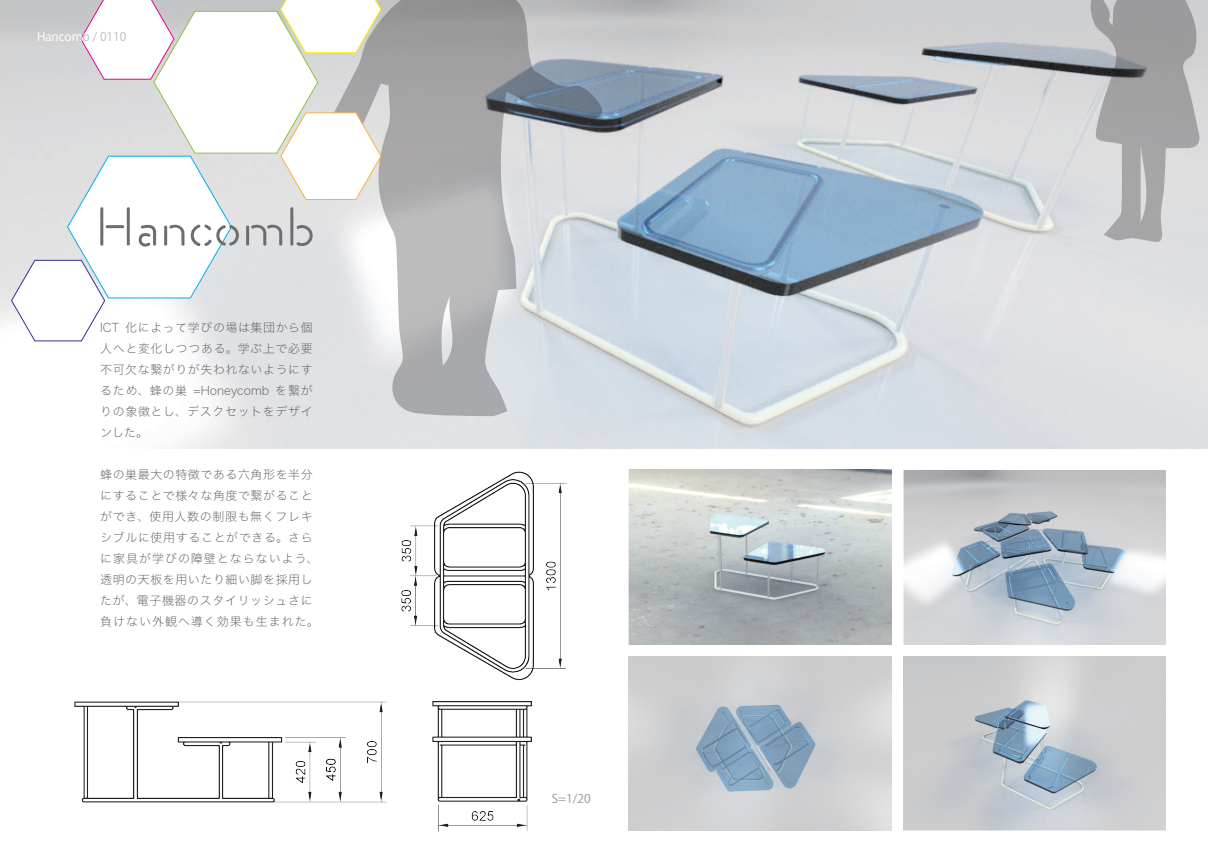
<style>
.page{position:relative;width:1208px;height:859px;background:#fff}
.page>*{position:absolute;margin:0;border:0;box-sizing:border-box;transform-origin:0 0}
.t1{font:60px "Stencil Creek Rough 50";color:#6c6d70}
.t2{font:12px/21px "Hiragino Sans W1";letter-spacing:.05em;color:#57585a;text-align:justify}
.t3{font:12px "Koz Go Pr 6 N";color:#fff}
.t4{font:12px "Koz Go Pr 6 N";color:#939598}
.s1{color:#bcbdc0}
</style>
<div class="page">
<img style="left:0;top:0;width:1208px;height:448px">
<svg style="left:315px;top:0;width:287px;height:416px;background:#bbbdc1"></svg>
<img style="left:903px;top:656px;width:263px;height:175px">
<img style="left:628px;top:656px;width:263px;height:174px">
<img style="left:903px;top:470px;width:262px;height:175px">
<img style="left:628px;top:470px;width:263px;height:175px">
<img style="left:432px;top:706px;width:100px;height:126px">
<img style="left:74px;top:701px;width:313px;height:102px">
<img style="left:370px;top:437px;width:252px;height:269px">
<svg style="left:11px;top:0;width:370px;height:341px"></svg>
<svg style="left:1090px;top:0;width:109px;height:242px;background:#b2b2b4"></svg>
<p class="t3" style="left:37px;top:30px;width:91px">Hancom<span class="s1">b / 0110</span></p>
<h1 class="t1" style="left:95px;top:192px;width:222px">Hancomb</h1>
<p class="t2" style="left:100px;top:316px;width:214px">ICT 化によって学びの場は集団から個人へと変化しつつある。学ぶ上で必要不可欠な繋がりが失われないようにするため、蜂の巣 =Honeycomb を繋がりの象徴とし、デスクセットをデザインした。</p>
<p class="t2" style="left:100px;top:463px;width:220px;text-align:left">蜂の巣最大の特徴である六角形を半分にすることで様々な角度で繋がることができ、使用人数の制限も無くフレキシブルに使用することができる。さらに家具が学びの障壁とならないよう、透明の天板を用いたり細い脚を採用したが、電子機器のスタイリッシュさに負けない外観へ導く効果も生まれた。</p>
<p class="t4" style="left:552px;top:792px;width:40px">S=1/20</p>
</div>
